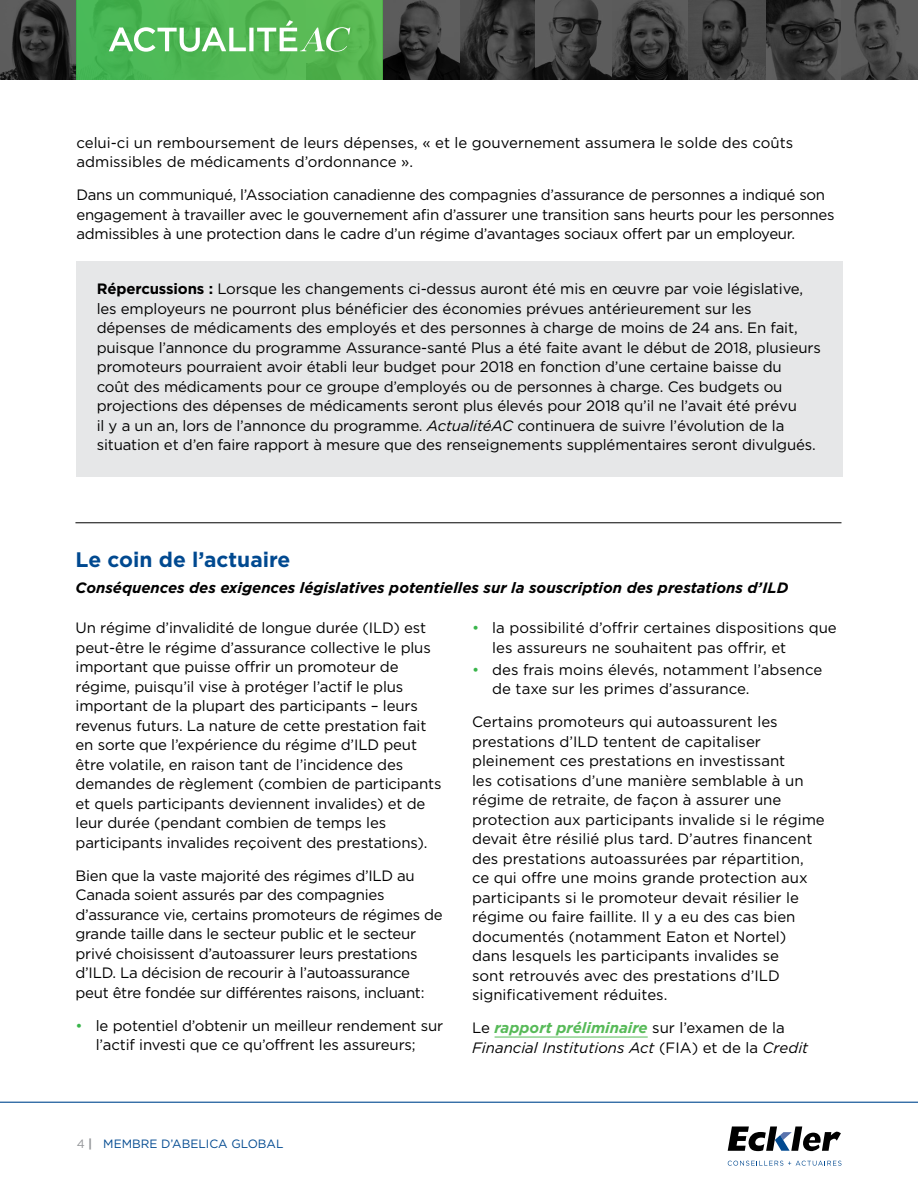
<style>
.page{position:relative;width:918px;height:1188px;background:#fff}
.page>*{position:absolute;margin:0;border:0;box-sizing:border-box;transform-origin:0 0}
.t1{font:700 21px "Gotham";color:#004990}
._2018_body_bullets{font:15px/19.5px "Gotham";letter-spacing:-.01em;color:#000}
._2018_body{font:15px/19.5px "Gotham";letter-spacing:-.02em;color:#000}
._2018_body-2{font:15px/19.5px "Gotham";color:#000}
._2018_body-3{font:italic 700 15px "Gotham";color:#000}
._2018_body-4{font:italic 15px/19.5px "Gotham";color:#000}
.t2{font:12px "Gotham";color:#004990}
.s1{font-weight:700}
.s2{font-style:italic}
.s3{color:#39b54b}
.s4{font-style:normal}
.s5{font-weight:700;color:#57ba58}
.s6{color:#939598}
.s7{font-weight:700;color:#939598}
</style>
<div class="page">
<svg style="left:0;top:0;width:76px;height:80px;background:#343434"></svg>
<svg style="left:383px;top:0;width:535px;height:80px;background:#3d3d3d"></svg>
<div style="left:76px;top:0;width:307px;height:80px;background:linear-gradient(to right,#46b655,#59b650)"></div>
<svg style="left:109px;top:20px;width:241px;height:32px"></svg>
<hr style="left:0;top:1102px;width:918px;height:1px;background:#004990">
<svg style="left:728px;top:1126px;width:113px;height:25px"></svg>
<svg style="left:728px;top:1161px;width:113px;height:5px"></svg>
<hr style="left:495px;top:1037px;width:153px;height:1px;background:#57ba58">
<div style="left:76px;top:261px;width:767px;height:216px;background:#e6e7e8"></div>
<hr style="left:75px;top:523px;width:767px;height:1px;background:#000">
<p class="_2018_body-2" style="left:76px;top:132px;width:718px">celui-ci un remboursement de leurs dépenses, « et le gouvernement assumera le solde des coûts admissibles de médicaments d’ordonnance ».</p>
<p class="_2018_body" style="left:76px;top:185px;width:760px">Dans un communiqué, l’Association canadienne des compagnies d’assurance de personnes a indiqué son engagement à travailler avec le gouvernement afin d’assurer une transition sans heurts pour les personnes admissibles à une protection dans le cadre d’un régime d’avantages sociaux offert par un employeur.</p>
<p class="_2018_body_bullets" style="left:97px;top:279px;width:726px"><span class="s1">Répercussions :</span> Lorsque les changements ci-dessus auront été mis en œuvre par voie législative, les employeurs ne pourront plus bénéficier des économies prévues antérieurement sur les dépenses de médicaments des employés et des personnes à charge de moins de 24 ans. En fait, puisque l’annonce du programme Assurance-santé Plus a été faite avant le début de 2018, plusieurs promoteurs pourraient avoir établi leur budget pour 2018 en fonction d’une certaine baisse du<br>coût des médicaments pour ce groupe d’employés ou de personnes à charge. Ces budgets ou projections des dépenses de médicaments seront plus élevés pour 2018 qu’il ne l’avait été prévu<br>il y a un an, lors de l’annonce du programme. <span class="s2">ActualitéAC</span> continuera de suivre l’évolution de la situation et d’en faire rapport à mesure que des renseignements supplémentaires seront divulgués.</p>
<p class="t1" style="left:76px;top:548px;width:216px">Le coin de l’actuaire</p>
<p class="_2018_body-3" style="left:76px;top:579px;width:714px">Conséquences des exigences législatives potentielles sur la souscription des prestations d’ILD</p>
<p class="_2018_body" style="left:76px;top:618px;width:367px">Un régime d’invalidité de longue durée (ILD) est peut-être le régime d’assurance collective le plus important que puisse offrir un promoteur de régime, puisqu’il vise à protéger l’actif le plus important de la plupart des participants – leurs revenus futurs. La nature de cette prestation fait en sorte que l’expérience du régime d’ILD peut être volatile, en raison tant de l’incidence des demandes de règlement (combien de participants et quels participants deviennent invalides) et de leur durée (pendant combien de temps les participants invalides reçoivent des prestations).</p>
<p class="_2018_body" style="left:76px;top:865px;width:369px">Bien que la vaste majorité des régimes d’ILD au Canada soient assurés par des compagnies d’assurance vie, certains promoteurs de régimes de grande taille dans le secteur public et le secteur privé choisissent d’autoassurer leurs prestations d’ILD. La décision de recourir à l’autoassurance peut être fondée sur différentes raisons, incluant:</p>
<p class="_2018_body_bullets" style="left:76px;top:1015px;width:369px;text-align:center"><span class="s3">•</span> le potentiel d’obtenir un meilleur rendement sur l’actif investi que ce qu’offrent les assureurs;</p>
<p class="_2018_body_bullets" style="left:492px;top:618px;width:346px;text-indent:-20px"><span class="s3">•</span> la possibilité d’offrir certaines dispositions que les assureurs ne souhaitent pas offrir, et</p>
<p class="_2018_body_bullets" style="left:492px;top:659px;width:332px;text-indent:-20px"><span class="s3">•</span> des frais moins élevés, notamment l’absence de taxe sur les primes d’assurance.</p>
<p class="_2018_body_bullets" style="left:472px;top:712px;width:354px">Certains promoteurs qui autoassurent les prestations d’ILD tentent de capitaliser pleinement ces prestations en investissant<br>les cotisations d’une manière semblable à un régime de retraite, de façon à assurer une protection aux participants invalide si le régime devait être résilié plus tard. D’autres financent des prestations autoassurées par répartition,<br>ce qui offre une moins grande protection aux participants si le promoteur devait résilier le régime ou faire faillite. Il y a eu des cas bien documentés (notamment Eaton et Nortel) dans lesquels les participants invalides se<br>sont retrouvés avec des prestations d’ILD significativement réduites.</p>
<p class="_2018_body-4" style="left:472px;top:1018px;width:338px"><span class="s4">Le</span> <span class="s5">rapport préliminaire</span> <span class="s4">sur l’examen de la<br></span>Financial Institutions Act <span class="s4">(FIA) et de la</span> Credit</p>
<p class="t2" style="left:77px;top:1137px;width:208px"><span class="s6">4</span> <span class="s7">|</span> MEMBRE D’ABELICA GLOBAL</p>
</div>
